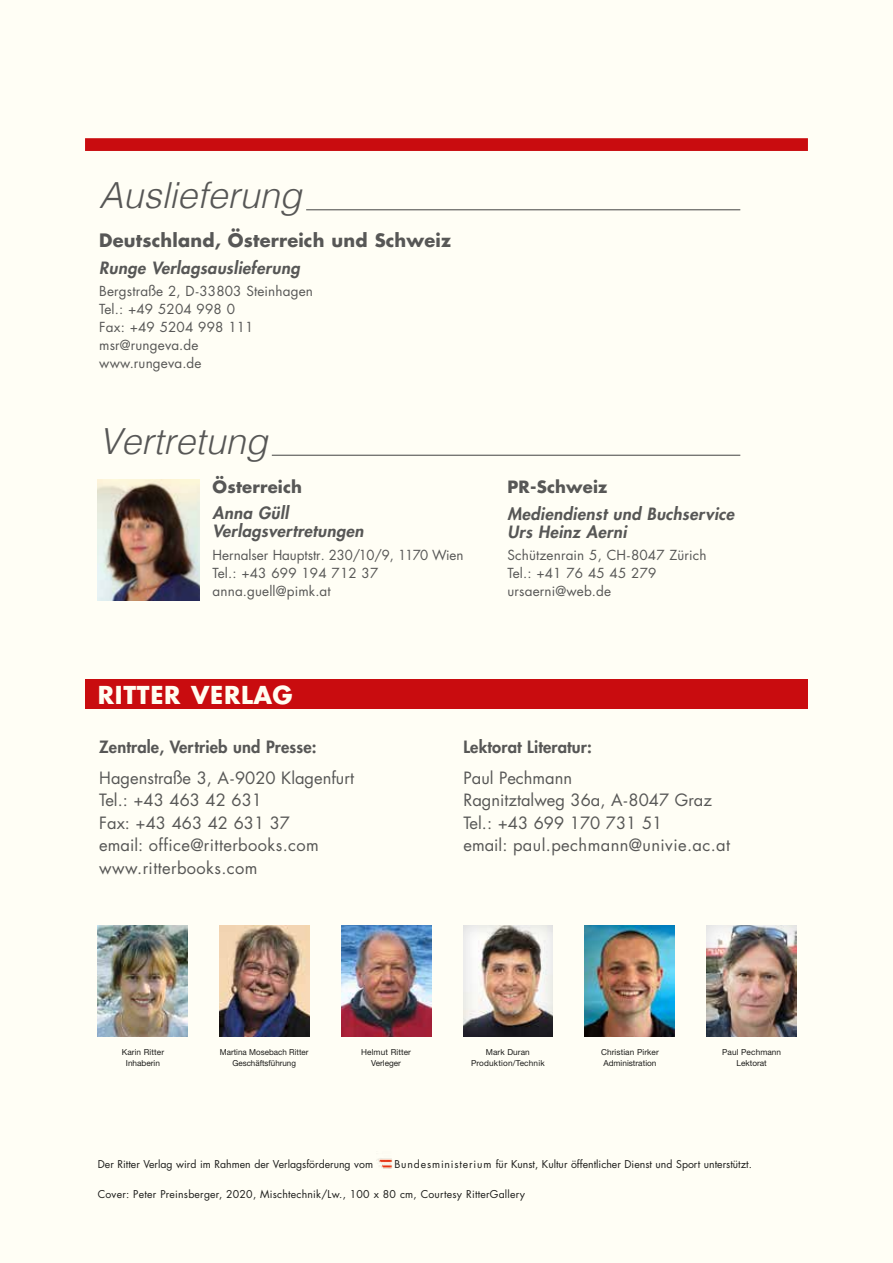
<style>
.page{position:relative;width:893px;height:1263px;background:#fffef5}
.page>*{position:absolute;margin:0;border:0;box-sizing:border-box;transform-origin:0 0}
.t1{font:italic 300 36px "Helvetica";color:#575756}
.t2{font:700 24px "Futura";letter-spacing:.03em;color:#fffef2}
.t3{font:700 18px "Futura";letter-spacing:.01em;color:#575756}
.t4{font:16.5px/22.5px "Futura";color:#575756}
.t5{font:italic 800 16.5px/18px "Futura";letter-spacing:.02em;color:#575756}
.t6{font:800 16.5px "Futura";letter-spacing:.01em;color:#575756}
.t7{font:700 16.5px "Futura";letter-spacing:.01em;color:#575756}
.t8{font:13.5px/18px "Futura";letter-spacing:.01em;color:#575756}
.t9{font:10.5px "Futura";color:#1d1d1b}
.t10{font:10.5px "Futura";letter-spacing:.02em;color:#1d1d1b}
.t11{font:8.25px/11.4px "Helvetica Neue";color:#1d1d1b;text-align:center}
.t12{font:8.25px/11.4px "Helvetica Neue";letter-spacing:.02em;color:#1d1d1b;text-align:center}
</style>
<div class="page">
<div style="left:85px;top:138px;width:723px;height:13px;background:#c90c0f"></div>
<img style="left:98px;top:925px;width:90px;height:112px">
<img style="left:220px;top:925px;width:89px;height:111px">
<img style="left:585px;top:925px;width:90px;height:112px">
<img style="left:341px;top:925px;width:90px;height:112px">
<img style="left:463px;top:925px;width:90px;height:112px">
<img style="left:706px;top:925px;width:91px;height:112px">
<div style="left:85px;top:679px;width:723px;height:30px;background:#c90c0f"></div>
<img style="left:376px;top:1158px;width:17px;height:11px">
<hr style="left:306px;top:209px;width:434px;height:1px;background:#575756">
<hr style="left:272px;top:455px;width:468px;height:1px;background:#575756">
<img style="left:98px;top:479px;width:102px;height:121px">
<h1 class="t1" style="left:99px;top:181px;width:204px">Auslieferung</h1>
<h3 class="t3" style="left:99px;top:229px;width:353px">Deutschland, Österreich und Schweiz</h3>
<p class="t5" style="left:99px;top:260px;width:205px">Runge Verlagsauslieferung</p>
<p class="t8" style="left:99px;top:283px;width:215px">Bergstraße 2, D-33803 Steinhagen<br>Tel.: +49 5204 998 0<br>Fax: +49 5204 998 111 msr@rungeva.de<br>www.rungeva.de</p>
<h1 class="t1" style="left:99px;top:427px;width:170px">Vertretung</h1>
<p class="t7" style="left:213px;top:476px;width:91px">Österreich</p>
<p class="t5" style="left:213px;top:505px;width:155px">Anna Güll<br>Verlagsvertretungen</p>
<p class="t8" style="left:213px;top:547px;width:252px">Hernalser Hauptstr. 230/10/9, 1170 Wien<br>Tel.: +43 699 194 712 37 anna.guell@pimk.at</p>
<h2 class="t2" style="left:98px;top:679px;width:196px">RITTER VERLAG</h2>
<p class="t7" style="left:508px;top:476px;width:101px">PR-Schweiz</p>
<p class="t5" style="left:508px;top:506px;width:231px">Mediendienst und Buchservice<br>Urs Heinz Aerni</p>
<p class="t8" style="left:508px;top:547px;width:201px">Schützenrain 5, CH-8047 Zürich<br>Tel.: +41 76 45 45 279 ursaerni@web.de</p>
<p class="t6" style="left:99px;top:739px;width:219px">Zentrale, Vertrieb und Presse:</p>
<p class="t4" style="left:99px;top:768px;width:256px">Hagenstraße 3, A-9020 Klagenfurt<br>Tel.: +43 463 42 631<br>Fax: +43 463 42 631 37<br>email: office@ritterbooks.com www.ritterbooks.com</p>
<p class="t6" style="left:463px;top:739px;width:130px">Lektorat Literatur:</p>
<p class="t4" style="left:463px;top:768px;width:268px">Paul Pechmann<br>Ragnitztalweg 36a, A-8047 Graz<br>Tel.: +43 699 170 731 51<br>email: paul.pechmann@univie.ac.at</p>
<p class="t11" style="left:122px;top:1047px;width:44px">Karin Ritter<br>Inhaberin</p>
<p class="t11" style="left:220px;top:1047px;width:90px">Martina Mosebach Ritter<br>Geschäftsführung</p>
<p class="t11" style="left:601px;top:1047px;width:59px;text-align:left">Christian Pirker<br>Administration</p>
<p class="t11" style="left:361px;top:1047px;width:51px">Helmut Ritter<br>Verleger</p>
<p class="t12" style="left:471px;top:1047px;width:75px">Mark Duran<br>Produktion/Technik</p>
<p class="t11" style="left:722px;top:1047px;width:61px">Paul Pechmann<br>Lektorat</p>
<p class="t9" style="left:98px;top:1159px;width:277px">Der Ritter Verlag wird im Rahmen der Verlagsförderung vom</p>
<p class="t9" style="left:394px;top:1159px;width:359px">Bundesministerium für Kunst, Kultur öffentlicher Dienst und Sport unterstützt.</p>
<p class="t10" style="left:98px;top:1189px;width:429px">Cover: Peter Preinsberger, 2020, Mischtechnik/Lw., 100 x 80 cm, Courtesy RitterGallery</p>
</div>
